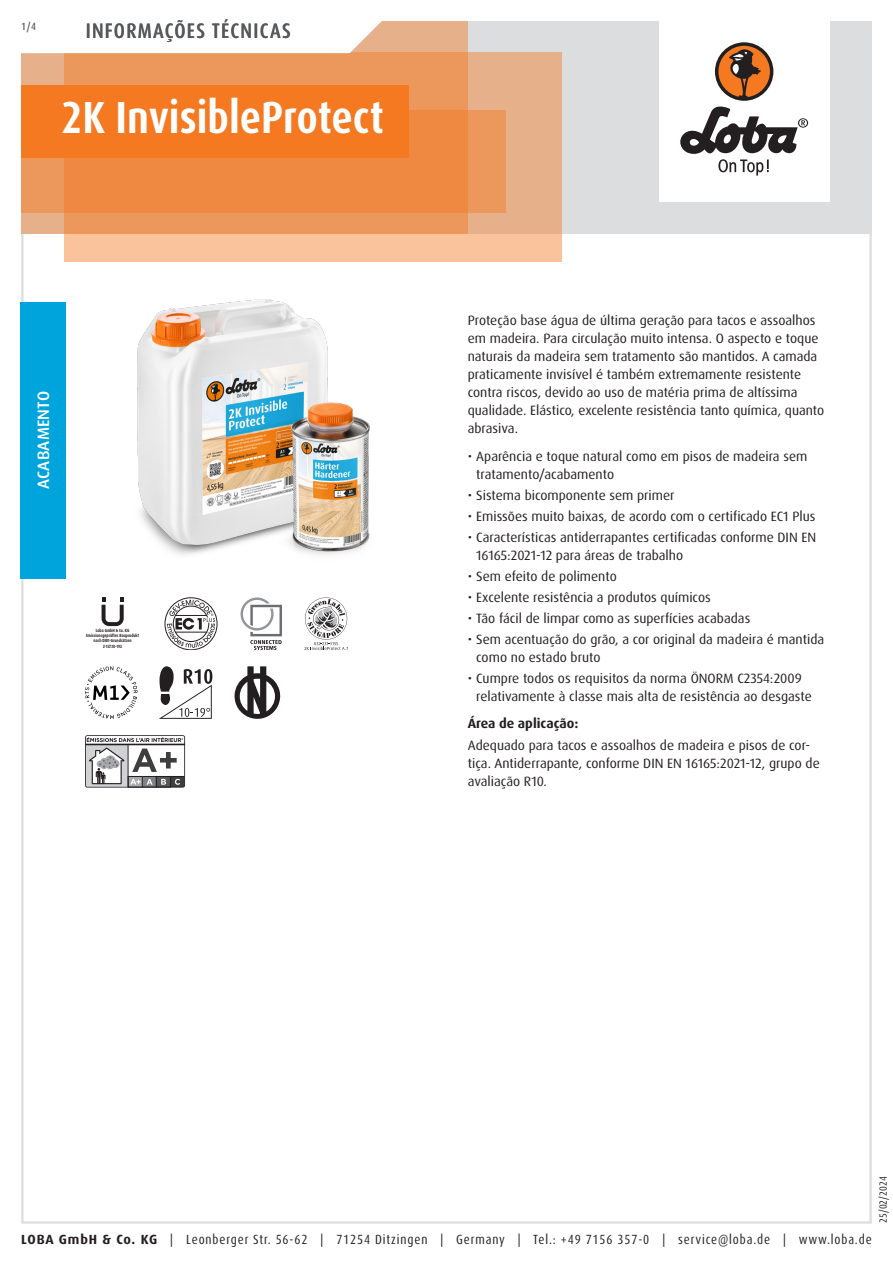
<style>
.page{position:relative;width:893px;height:1263px;background:#fff}
.page>*{position:absolute;margin:0;border:0;box-sizing:border-box;transform-origin:0 0}
.Produktname_weiss{font:700 condensed 45px "Dax Pro";color:#fff}
.TI{font:500 condensed 21px "Dax Pro";letter-spacing:.06em;color:#57585a}
.Produktart_Versiegelung{font:500 16.5px "Dax Pro";letter-spacing:.01em;color:#fff}
.Text{font:13.5px/18px "Dax Pro";color:#231f20}
.Text_Bold{font:700 13.5px "Dax Pro";color:#231f20}
.t1{font:condensed 13.35px "Dax Pro";letter-spacing:.065em;color:#231f20}
.t2{font:condensed 10.5px "Dax Pro";color:#231f20}
.t3{font:500 condensed 10.5px "Dax Pro";color:#57585a}
.t4{font:700 4.5px/5.2px "Dax Pro";color:#231f20;text-align:center;scale:.82 1}
.s1{font-weight:700;font-stretch:normal}
</style>
<div class="page">
<svg style="left:102px;top:597px;width:22px;height:29px"></svg>
<svg style="left:165px;top:597px;width:52px;height:53px"></svg>
<svg style="left:241px;top:597px;width:41px;height:53px"></svg>
<svg style="left:304px;top:597px;width:44px;height:53px"></svg>
<svg style="left:85px;top:666px;width:52px;height:53px"></svg>
<svg style="left:159px;top:666px;width:53px;height:53px"></svg>
<svg style="left:235px;top:666px;width:45px;height:53px"></svg>
<svg style="left:85px;top:735px;width:100px;height:53px"></svg>
<img style="left:137px;top:299px;width:233px;height:256px">
<div style="left:20px;top:302px;width:46px;height:276px;background:#00a4dc"></div>
<div style="left:21px;top:21px;width:851px;height:213px;background:#dcdddf"></div>
<div style="left:659px;top:0;width:170px;height:202px;background:#fff"></div>
<svg style="left:680px;top:106px;width:128px;height:70px"></svg>
<div style="left:715px;top:42px;width:58px;height:59px;background:#231f20;border-radius:50%"></div>
<svg style="left:718px;top:45px;width:52px;height:52px"></svg>
<div style="left:64px;top:52px;width:497px;height:209px;background:linear-gradient(to right,#fec79f,#efb992)"></div>
<div style="left:21px;top:111px;width:485px;height:102px;background:#ec975b"></div>
<svg style="left:21px;top:21px;width:447px;height:213px;background:#ed9151"></svg>
<svg style="left:21px;top:21px;width:411px;height:34px;background:#faede4"></svg>
<div style="left:21px;top:85px;width:387px;height:72px;background:#f47921"></div>
<p class="t3" style="left:21px;top:19px;width:16px">1/4</p>
<p class="TI" style="left:86px;top:17px;width:207px">INFORMAÇÕES TÉCNICAS</p>
<p class="Produktname_weiss" style="left:61px;top:89px;width:324px">2K InvisibleProtect</p>
<p class="Produktart_Versiegelung" style="left:33px;top:489px;width:99px;rotate:-90deg">ACABAMENTO</p>
<p class="t4" style="left:86px;top:628px;width:66px">Loba GmbH &amp; Co. KG<br>Emissionsgeprüftes Bauprodukt nach DIBt-Grundsätzen<br>Z-157.10-192</p>
<p class="Text" style="left:468px;top:312px;width:358px">Proteção base água de última geração para tacos e assoalhos em madeira. Para circulação muito intensa. O aspecto e toque naturais da madeira sem tratamento são mantidos. A camada praticamente invisível é também extremamente resistente contra riscos, devido ao uso de matéria prima de altíssima qualidade. Elástico, excelente resistência tanto química, quanto abrasiva.</p>
<p class="Text" style="left:476px;top:447px;width:333px;text-indent:-9px">• Aparência e toque natural como em pisos de madeira sem tratamento/acabamento</p>
<p class="Text" style="left:468px;top:486px;width:208px">• Sistema bicomponente sem primer</p>
<p class="Text" style="left:468px;top:507px;width:349px">• Emissões muito baixas, de acordo com o certificado EC1 Plus</p>
<p class="Text" style="left:476px;top:528px;width:341px;text-indent:-9px">• Características antiderrapantes certificadas conforme DIN EN<br>16165:2021-12 para áreas de trabalho</p>
<p class="Text" style="left:468px;top:567px;width:151px">• Sem efeito de polimento</p>
<p class="Text" style="left:468px;top:588px;width:244px">• Excelente resistência a produtos químicos</p>
<p class="Text" style="left:468px;top:609px;width:284px">• Tão fácil de limpar como as superfícies acabadas</p>
<p class="Text" style="left:476px;top:630px;width:349px;text-indent:-9px">• Sem acentuação do grão, a cor original da madeira é mantida como no estado bruto</p>
<p class="Text" style="left:476px;top:669px;width:337px;text-indent:-9px">• Cumpre todos os requisitos da norma ÖNORM C2354:2009 relativamente à classe mais alta de resistência ao desgaste</p>
<p class="Text_Bold" style="left:468px;top:715px;width:112px">Área de aplicação:</p>
<p class="Text" style="left:468px;top:736px;width:353px">Adequado para tacos e assoalhos de madeira e pisos de cor&shy;tiça. Antiderrapante, conforme DIN EN 16165:2021-12, grupo de avaliação R10.</p>
<p class="t2" style="left:876px;top:1222px;width:48px;rotate:-90deg">25/02/2024</p>
<p class="t1" style="left:21px;top:1230px;width:852px"><span class="s1">LOBA GmbH &amp; Co. KG</span> | Leonberger Str. 56-62 | 71254 Ditzingen | Germany | Tel.: +49 7156 357-0 | service@loba.de | www.loba.de</p>
</div>
